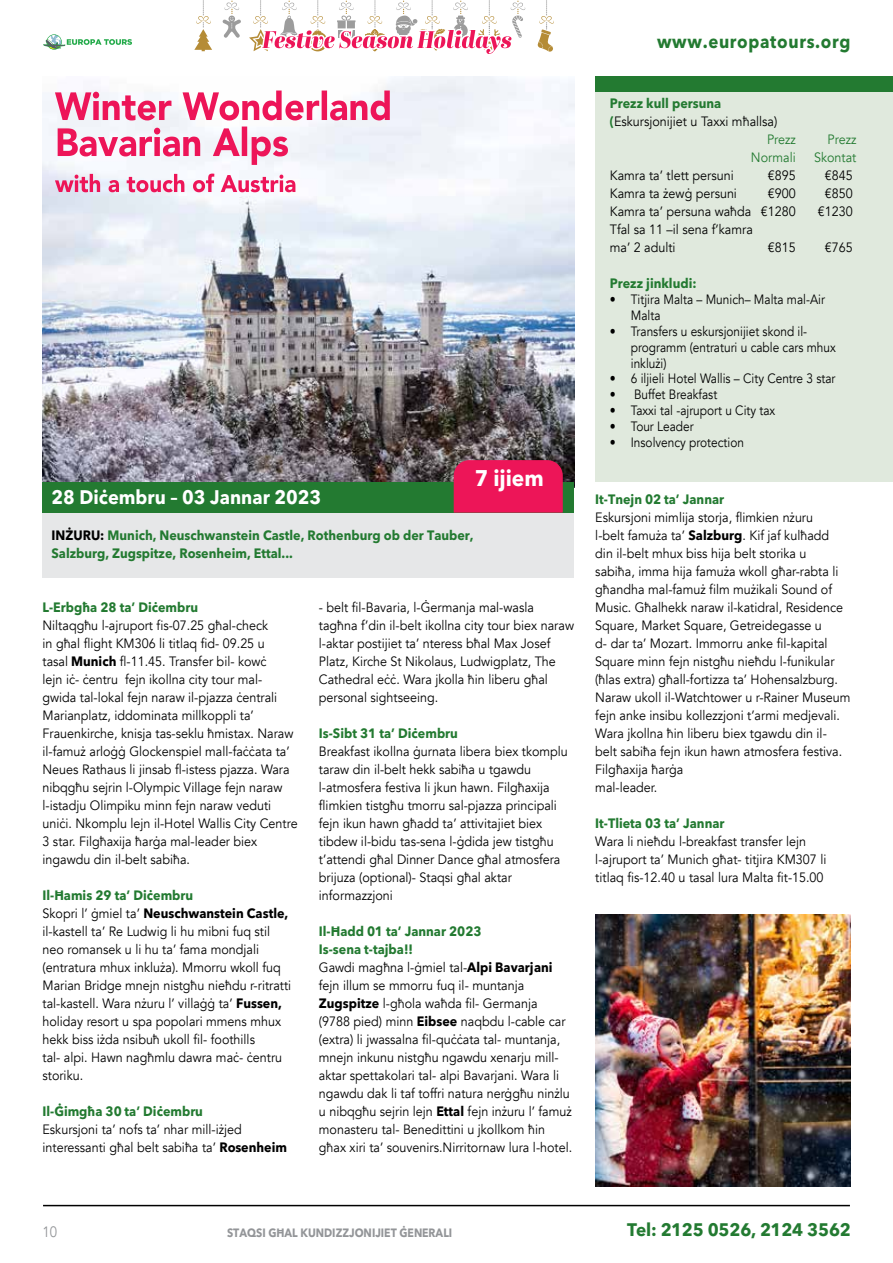
<style>
.page{position:relative;width:893px;height:1263px;background:#fff}
.page>*{position:absolute;margin:0;border:0;box-sizing:border-box;transform-origin:0 0}
.t1{font:700 22.5px "Avenir Next LT Pro";color:#fff;scale:.93 1}
.t2{font:700 19.5px "Avenir Next LT Pro";color:#fff;scale:.93 1}
.t3{font:700 18.6px "Avenir Next LT Pro";letter-spacing:.04em;color:#237a31;scale:.9 1}
.t4{font:700 18px "Avenir Next LT Pro";letter-spacing:-.01em;color:#237a31;scale:.95 1}
.t5{font:15px "Avenir";color:#939598;scale:.88 1}
.t6{font:13.5px/18px "Avenir";color:#000;scale:.93 1}
.t7{font:700 13.5px/18px "Avenir Next LT Pro";color:#237a31;scale:.93 1}
.t8{font:13.5px/15.9px "Avenir";color:#000;scale:.88 1}
.t9{font:13.5px "Avenir";color:#237a31;scale:.93 1}
.t10{font:700 12px "Avenir Next LT Pro";color:#939598;scale:.88 1}
.s1{color:#000}
.s2{font-family:"Avenir Next LT Pro";font-weight:700}
.s3{font-family:"Avenir";font-weight:400;color:#000}
.s4{font-family:"Avenir Next LT Pro";font-weight:700;color:#237a31}
.s5{color:#237a31}
</style>
<div class="page">
<hr style="left:43px;top:1205px;width:807px;height:1px;background:#000">
<svg style="left:537px;top:0;width:17px;height:52px"></svg>
<div style="left:595px;top:77px;width:298px;height:405px;background:#e0e9dd"></div>
<div style="left:595px;top:77px;width:298px;height:15px;background:#237a31"></div>
<img style="left:43px;top:81px;width:531px;height:401px">
<div style="left:43px;top:507px;width:531px;height:71px;background:#e6e7e8"></div>
<div style="left:43px;top:482px;width:531px;height:31px;background:#237a31"></div>
<div style="left:454px;top:460px;width:109px;height:53px;background:#ed1558"></div>
<svg style="left:55px;top:174px;width:240px;height:18px"></svg>
<svg style="left:58px;top:127px;width:230px;height:38px"></svg>
<svg style="left:43px;top:0;width:482px;height:120px"></svg>
<img style="left:595px;top:914px;width:255px;height:272px">
<h2 class="t2" style="left:52px;top:480px;width:291px">28 Diċembru – 03 Jannar 2023</h2>
<h1 class="t1" style="left:475px;top:459px;width:76px">7 ijiem</h1>
<p class="t7" style="left:52px;top:526px;width:455px"><span class="s1">INŻURU:</span> Munich, Neuschwanstein Castle, Rothenburg ob der Tauber,<br>Salzburg, Zugspitze, Rosenheim, Ettal...</p>
<p class="t7" style="left:43px;top:598px;width:169px">L-Erbgħa 28 ta’ Diċembru</p>
<p class="t6" style="left:43px;top:617px;width:276px">Niltaqgħu l-ajruport fis-07.25 għal-check<br>in għal flight KM306 li titlaq fid- 09.25 u<br>tasal <span class="s2">Munich</span> fl-11.45. Transfer bil- kowċ<br>lejn iċ- ċentru fejn ikollna city tour mal&shy;gwida tal-lokal fejn naraw il-pjazza ċentrali Marianplatz, iddominata millkoppli ta’ Frauenkirche, knisja tas-seklu ħmistax. Naraw il-famuż arloġġ Glockenspiel mall-faċċata ta’ Neues Rathaus li jinsab fl-istess pjazza. Wara nibqgħu sejrin l-Olympic Village fejn naraw l-istadju Olimpiku minn fejn naraw veduti uniċi. Nkomplu lejn il-Hotel Wallis City Centre 3 star. Filgħaxija ħarġa mal-leader biex ingawdu din il-belt sabiħa.</p>
<p class="t7" style="left:43px;top:886px;width:266px">Il-Ħamis 29 ta’ Diċembru<br><span class="s3">Skopri l’ ġmiel ta’</span> <span class="s1">Neuschwanstein Castle,</span></p>
<p class="t6" style="left:43px;top:923px;width:269px">il-kastell ta’ Re Ludwig li hu mibni fuq stil neo romansek u li hu ta’ fama mondjali (entratura mhux inkluża). Mmorru wkoll fuq Marian Bridge mnejn nistgħu nieħdu r-ritratti tal-kastell. Wara nżuru l’ villaġġ ta’ <span class="s2">Fussen, </span>holiday resort u spa popolari mmens mhux hekk biss iżda nsibuħ ukoll fil- foothills<br>tal- alpi. Hawn nagħmlu dawra maċ- ċentru storiku.</p>
<p class="t7" style="left:43px;top:1102px;width:174px">Il-Ġimgħa 30 ta’ Diċembru</p>
<p class="t6" style="left:43px;top:1120px;width:264px">Eskursjoni ta’ nofs ta’ nhar mill-iżjed interessanti għal belt sabiħa ta’ <span class="s2">Rosenheim</span></p>
<p class="t6" style="left:319px;top:598px;width:276px">- belt fil-Bavaria, l-Ġermanja mal-wasla tagħna f’din il-belt ikollna city tour biex naraw l-aktar postijiet ta’ nteress bħal Max Josef Platz, Kirche St Nikolaus, Ludwigplatz, The Cathedral eċċ. Wara jkolla ħin liberu għal personal sightseeing.</p>
<p class="t7" style="left:319px;top:724px;width:151px">Is-Sibt 31 ta’ Diċembru</p>
<p class="t6" style="left:319px;top:742px;width:269px">Breakfast ikollna ġurnata libera biex tkomplu taraw din il-belt hekk sabiħa u tgawdu l-atmosfera festiva li jkun hawn. Filgħaxija flimkien tistgħu tmorru sal-pjazza principali fejn ikun hawn għadd ta’ attivitajiet biex tibdew il-bidu tas-sena l-ġdida jew tistgħu t’attendi għal Dinner Dance għal atmosfera brijuza (optional)- Staqsi għal aktar informazzjoni</p>
<p class="t7" style="left:319px;top:922px;width:176px">Il-Ħadd 01 ta’ Jannar 2023<br>Is-sena t-tajba!!</p>
<p class="t6" style="left:319px;top:958px;width:274px">Gawdi magħna l-ġmiel tal-<span class="s2">Alpi Bavarjani </span>fejn illum se mmorru fuq il- muntanja <span class="s2">Zugspitze</span> l-għola waħda fil- Germanja<br>(9788 pied) minn <span class="s2">Eibsee</span> naqbdu l-cable car (extra) li jwassalna fil-quċċata tal- muntanja, mnejn inkunu nistgħu ngawdu xenarju mill&shy;aktar spettakolari tal- alpi Bavarjani. Wara li ngawdu dak li taf toffri natura nerġgħu ninżlu u nibqgħu sejrin lejn <span class="s2">Ettal</span> fejn inżuru l’ famuż monasteru tal- Benedittini u jkollkom ħin għax xiri ta’ souvenirs.Nirritornaw lura l-hotel.</p>
<h3 class="t3" style="left:657px;top:25px;width:216px">www.europatours.org</h3>
<p class="t7" style="left:610px;top:94px;width:121px">Prezz kull persuna</p>
<p class="t6" style="left:767px;top:112px;width:32px;text-indent:-157px"><span class="s4">(</span>Eskursjonijiet u Taxxi mħallsa)<br><span class="s5">Prezz</span></p>
<p class="t9" style="left:828px;top:131px;width:32px">Prezz</p>
<p class="t9" style="left:751px;top:149px;width:50px">Normali</p>
<p class="t9" style="left:814px;top:149px;width:47px">Skontat</p>
<p class="t6" style="left:610px;top:166px;width:135px">Kamra ta’ tlett persuni</p>
<p class="t6" style="left:768px;top:166px;width:32px">€895</p>
<p class="t6" style="left:825px;top:166px;width:32px">€845</p>
<p class="t6" style="left:610px;top:184px;width:138px">Kamra ta żewġ persuni</p>
<p class="t6" style="left:768px;top:184px;width:32px">€900</p>
<p class="t6" style="left:825px;top:184px;width:32px">€850</p>
<p class="t6" style="left:610px;top:202px;width:202px">Kamra ta’ persuna waħda €1280</p>
<p class="t6" style="left:818px;top:202px;width:39px">€1230</p>
<p class="t6" style="left:610px;top:220px;width:155px">Tfal sa 11 –il sena f’kamra ma’ 2 adulti</p>
<p class="t6" style="left:768px;top:238px;width:32px">€815</p>
<p class="t6" style="left:825px;top:238px;width:32px">€765</p>
<p class="t7" style="left:610px;top:274px;width:95px">Prezz jinkludi:</p>
<p class="t8" style="left:631px;top:292px;width:222px;text-indent:-21px">• Titjira Malta – Munich– Malta mal-Air<br>Malta</p>
<p class="t8" style="left:631px;top:323px;width:234px;text-indent:-21px">• Transfers u eskursjonijiet skond il&shy;programm (entraturi u cable cars mhux inklużi)</p>
<p class="t8" style="left:610px;top:371px;width:258px">• 6 iljieli Hotel Wallis – City Centre 3 star</p>
<p class="t8" style="left:610px;top:387px;width:124px">• Buffet Breakfast</p>
<p class="t8" style="left:610px;top:403px;width:190px">• Taxxi tal -ajruport u City tax</p>
<p class="t8" style="left:610px;top:419px;width:97px">• Tour Leader</p>
<p class="t8" style="left:610px;top:435px;width:154px">• Insolvency protection</p>
<p class="t7" style="left:595px;top:490px;width:140px">It-Tnejn 02 ta’ Jannar</p>
<p class="t6" style="left:595px;top:508px;width:276px">Eskursjoni mimlija storja, flimkien nżuru<br>l-belt famuża ta’ <span class="s2">Salzburg</span>. Kif jaf kulħadd<br>din il-belt mhux biss hija belt storika u<br>sabiħa, imma hija famuża wkoll għar-rabta li għandha mal-famuż film mużikali Sound of Music. Għalhekk naraw il-katidral, Residence Square, Market Square, Getreidegasse u<br>d- dar ta’ Mozart. Immorru anke fil-kapital Square minn fejn nistgħu nieħdu l-funikular (ħlas extra) għall-fortizza ta’ Hohensalzburg.<br>Naraw ukoll il-Watchtower u r-Rainer Museum fejn anke insibu kollezzjoni t’armi medjevali.<br>Wara jkollna ħin liberu biex tgawdu din il&shy;belt sabiħa fejn ikun hawn atmosfera festiva.<br>Filgħaxija ħarġa<br>mal-leader.</p>
<p class="t7" style="left:595px;top:814px;width:140px">It-Tlieta 03 ta’ Jannar</p>
<p class="t6" style="left:595px;top:832px;width:250px">Wara li nieħdu l-breakfast transfer lejn l-ajruport ta’ Munich għat- titjira KM307 li titlaq fis-12.40 u tasal lura Malta fit-15.00</p>
<p class="t5" style="left:43px;top:1223px;width:18px">10</p>
<p class="t10" style="left:227px;top:1222px;width:257px">STAQSI GĦAL KUNDIZZJONIJIET ĠENERALI</p>
<h3 class="t4" style="left:627px;top:1214px;width:237px">Tel: 2125 0526, 2124 3562</h3>
</div>
